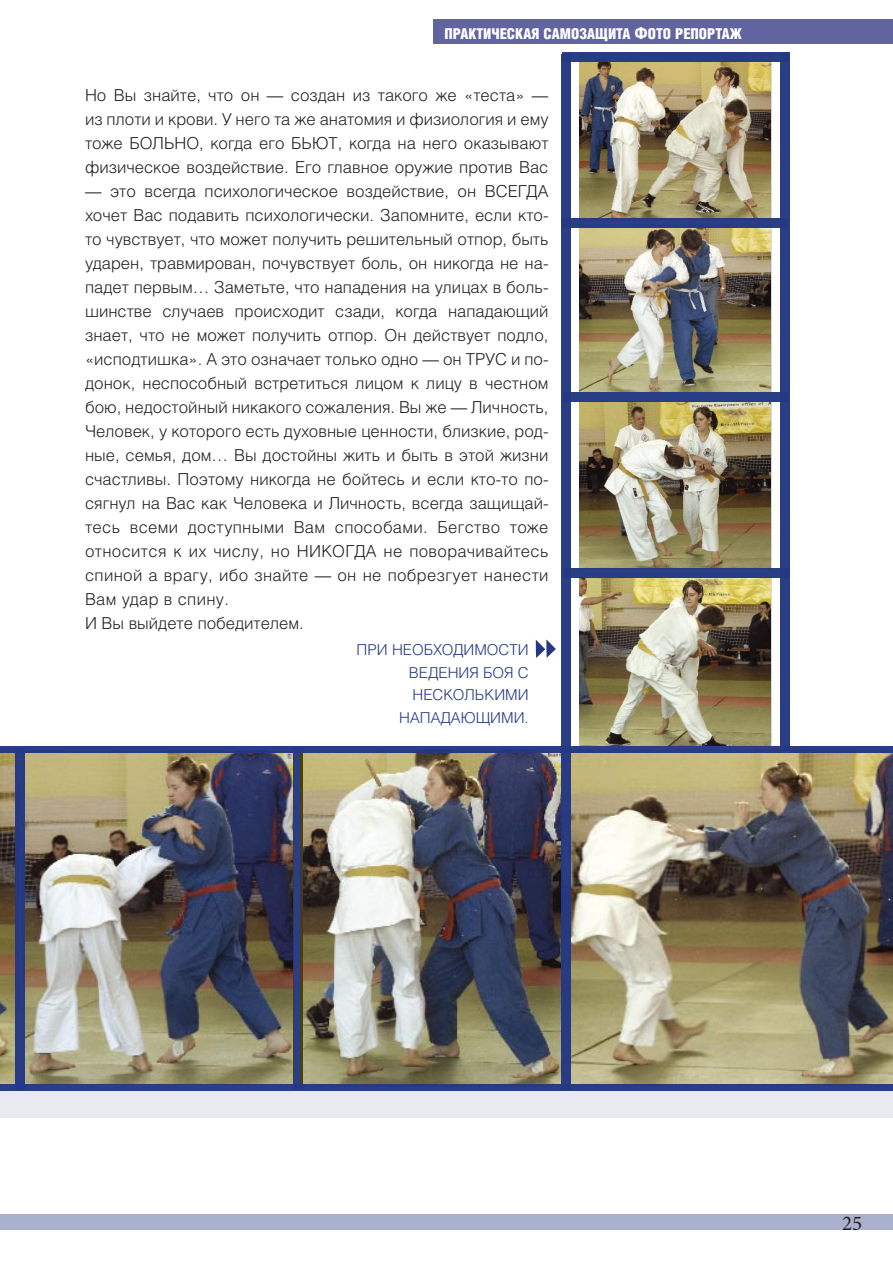
<style>
.page{position:relative;width:893px;height:1263px;background:#fff}
.page>*{position:absolute;margin:0;border:0;box-sizing:border-box;transform-origin:0 0}
.t1{font:21px "Minion Pro";color:#212125}
.t2{font:300 16.5px/24px "Helios";color:#212125;text-align:justify}
.t3{font:300 15px/22.5px "Helios";color:#243883;text-align:right}
.t4{font:900 15px "Helios Cond";color:#fff}
.s1{font-size:16.5px}
</style>
<div class="page">
<div style="left:434px;top:20px;width:459px;height:24px;background:#6263a1"></div>
<div style="left:0;top:1214px;width:893px;height:15px;background:#a9b1ce"></div>
<img style="left:0;top:752px;width:15px;height:332px">
<img style="left:24px;top:752px;width:269px;height:332px">
<img style="left:302px;top:752px;width:260px;height:332px">
<img style="left:571px;top:752px;width:322px;height:332px">
<img style="left:580px;top:578px;width:191px;height:167px">
<div style="left:781px;top:53px;width:9px;height:698px;background:#243883"></div>
<svg style="left:535px;top:639px;width:21px;height:19px"></svg>
<div style="left:0;top:1084px;width:893px;height:7px;background:#243883"></div>
<div style="left:0;top:746px;width:893px;height:6px;background:#243883"></div>
<div style="left:15px;top:748px;width:9px;height:342px;background:#243883"></div>
<div style="left:562px;top:54px;width:9px;height:1036px;background:#243883"></div>
<div style="left:293px;top:747px;width:9px;height:341px;background:#243883"></div>
<img style="left:580px;top:401px;width:191px;height:167px">
<img style="left:580px;top:227px;width:191px;height:164px">
<img style="left:580px;top:61px;width:191px;height:157px">
<div style="left:564px;top:568px;width:226px;height:9px;background:#243883"></div>
<div style="left:563px;top:392px;width:226px;height:9px;background:#243883"></div>
<div style="left:562px;top:218px;width:226px;height:9px;background:#243883"></div>
<div style="left:562px;top:52px;width:228px;height:9px;background:#243883"></div>
<div style="left:0;top:1091px;width:893px;height:26px;background:#e9e9f2"></div>
<p class="t4" style="left:444px;top:25px;width:299px">ПРАКТИЧЕСКАЯ САМОЗАЩИТА <span class="s1">Ф</span>ОТО РЕПОРТАЖ</p>
<p class="t2" style="left:85px;top:83px;width:465px">Но Вы знайте, что он — создан из такого же «теста» — из плоти и крови. У него та же анатомия и физиология и ему тоже БОЛЬНО, когда его БЬЮТ, когда на него оказывают физическое воздействие. Его главное оружие против Вас</p>
<p class="t2" style="left:85px;top:179px;width:465px">— это всегда психологическое воздействие, он ВСЕГДА хочет Вас подавить психологически. Запомните, если кто&shy;то чувствует, что может получить решительный отпор, быть ударен, травмирован, почувствует боль, он никогда не на&shy;падет первым… Заметьте, что нападения на улицах в боль&shy;шинстве случаев происходит сзади, когда нападающий знает, что не может получить отпор. Он действует подло, «исподтишка». А это означает только одно — он ТРУС и по&shy;донок, неспособный встретиться лицом к лицу в честном бою, недостойный никакого сожаления. Вы же — Личность, Человек, у которого есть духовные ценности, близкие, род&shy;ные, семья, дом… Вы достойны жить и быть в этой жизни счастливы. Поэтому никогда не бойтесь и если кто-то по&shy;сягнул на Вас как Человека и Личность, всегда защищай&shy;тесь всеми доступными Вам способами. Бегство тоже относится к их числу, но НИКОГДА не поворачивайтесь спиной а врагу, ибо знайте — он не побрезгует нанести Вам удар в спину.</p>
<p class="t2" style="left:85px;top:611px;width:220px">И Вы выйдете победителем.</p>
<p class="t3" style="left:357px;top:638px;width:174px">ПРИ НЕОБХОДИМОСТИ<br>ВЕДЕНИЯ БОЯ С<br>НЕСКОЛЬКИМИ<br>НАПАДАЮЩИМИ.</p>
<p class="t1" style="left:842px;top:1210px;width:22px">25</p>
</div>
